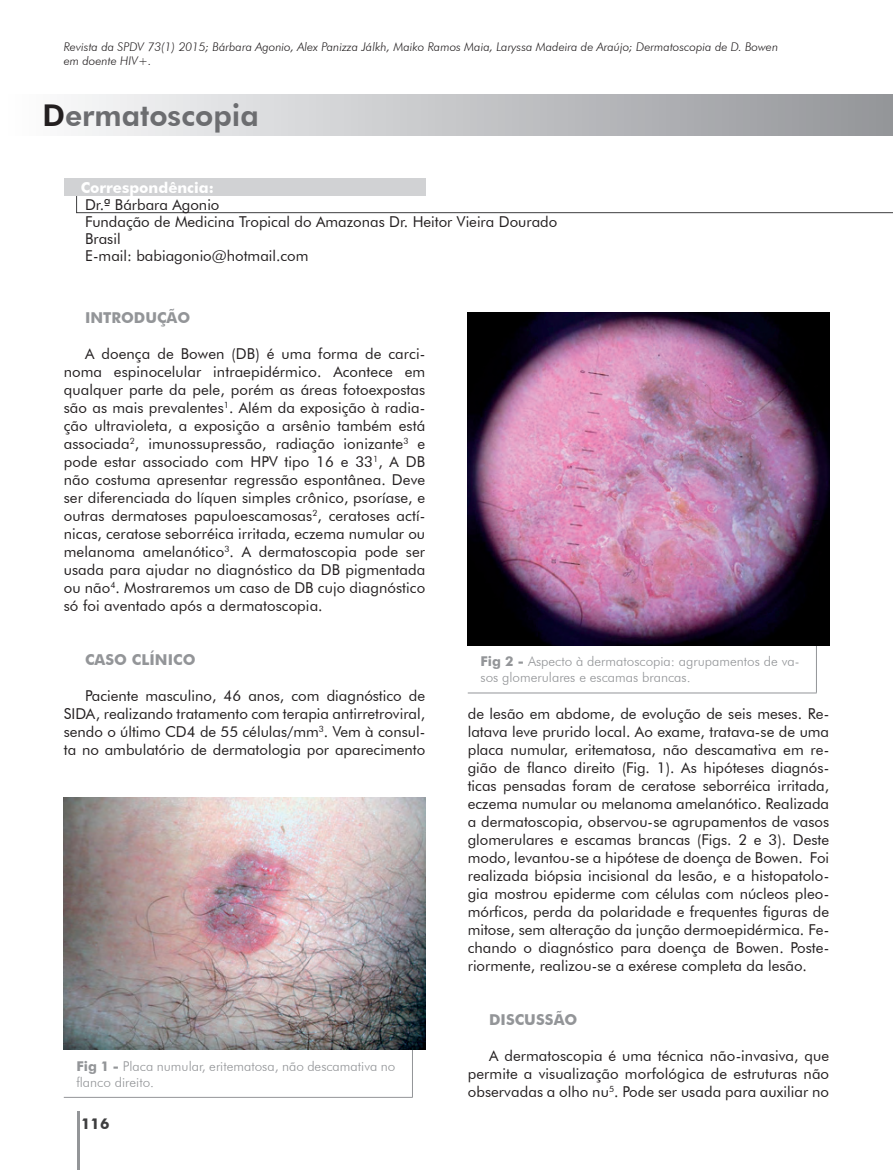
<style>
.page{position:relative;width:893px;height:1170px;background:#fff}
.page>*{position:absolute;margin:0;border:0;box-sizing:border-box;transform-origin:0 0}
.t1{font:800 30px "Futura BT";color:#6c6d70}
.t2{font:15px/18px "Futura BT";color:#231f20;text-align:justify}
.t3{font:700 15px "Futura BT";letter-spacing:.005em;color:#939598}
.t4{font:700 15px "Futura BT";color:#fff}
.t5{font:700 15px "Futura BT";color:#3e3e3f}
.t6{font:300 13.5px/16.2px "Futura BT";color:#939598}
.t7{font:italic 300 12px/14.4px "Futura BT";color:#231f20}
.s1{color:#231f20}
.s2{font-weight:700}
</style>
<div class="page">
<div style="left:0;top:94px;width:893px;height:41px;background:linear-gradient(to right,#fdfdfe,#939498)"></div>
<hr style="left:77px;top:1111px;width:3px;height:58px;background:#939598">
<svg style="left:76px;top:189px;width:817px;height:24px"></svg>
<div style="left:64px;top:179px;width:361px;height:17px;background:#d1d2d4"></div>
<hr style="left:412px;top:1049px;width:1px;height:47px;background:#939598">
<hr style="left:64px;top:1096px;width:349px;height:1px;background:#939598">
<img style="left:64px;top:797px;width:361px;height:252px">
<hr style="left:816px;top:645px;width:1px;height:47px;background:#939598">
<hr style="left:468px;top:692px;width:349px;height:1px;background:#939598">
<img style="left:468px;top:312px;width:361px;height:333px">
<p class="t7" style="left:64px;top:39px;width:716px">Revista da SPDV 73(1) 2015; Bárbara Agonio, Alex Panizza Jálkh, Maiko Ramos Maia, Laryssa Madeira de Araújo; Dermatoscopia de D. Bowen em doente HIV+.</p>
<h1 class="t1" style="left:43px;top:97px;width:218px"><span class="s1">D</span>ermatoscopia</h1>
<p class="t4" style="left:81px;top:178px;width:135px">Correspondência:</p>
<p class="t2" style="left:85px;top:196px;width:474px;line-height:17px;text-align:left">Dr.ª Bárbara Agonio<br>Fundação de Medicina Tropical do Amazonas Dr. Heitor Vieira Dourado<br>Brasil<br>E-mail: babiagonio@hotmail.com</p>
<p class="t3" style="left:85px;top:308px;width:107px">INTRODUÇÃO</p>
<p class="t2" style="left:64px;top:344px;width:363px;text-indent:21px">A doença de Bowen (DB) é uma forma de carci&shy;noma espinocelular intraepidérmico. Acontece em qualquer parte da pele, porém as áreas fotoexpostas são as mais prevalentes<sup>1</sup>. Além da exposição à radia&shy;ção ultravioleta, a exposição a arsênio também está associada<sup>2</sup>, imunossupressão, radiação ionizante<sup>3</sup> e pode estar associado com HPV tipo 16 e 33<sup>1</sup>, A DB não costuma apresentar regressão espontânea. Deve ser diferenciada do líquen simples crônico, psoríase, e outras dermatoses papuloescamosas<sup>2</sup>, ceratoses actí&shy;nicas, ceratose seborréica irritada, eczema numular ou melanoma amelanótico<sup>3</sup>. A dermatoscopia pode ser usada para ajudar no diagnóstico da DB pigmentada ou não<sup>4</sup>. Mostraremos um caso de DB cujo diagnóstico só foi aventado após a dermatoscopia.</p>
<p class="t3" style="left:85px;top:650px;width:112px">CASO CLÍNICO</p>
<p class="t2" style="left:64px;top:686px;width:363px;text-indent:21px">Paciente masculino, 46 anos, com diagnóstico de SIDA, realizando tratamento com terapia antirretroviral, sendo o último CD4 de 55 células/mm<sup>3</sup>. Vem à consul&shy;ta no ambulatório de dermatologia por aparecimento</p>
<p class="t6" style="left:77px;top:1057px;width:320px"><span class="s2">Fig 1 -</span> Placa numular, eritematosa, não descamativa no flanco direito.</p>
<p class="t5" style="left:81px;top:1114px;width:30px">116</p>
<p class="t6" style="left:480px;top:653px;width:320px"><span class="s2">Fig 2 -</span> Aspecto à dermatoscopia: agrupamentos de va&shy;sos glomerulares e escamas brancas.</p>
<p class="t2" style="left:468px;top:704px;width:363px">de lesão em abdome, de evolução de seis meses. Re&shy;latava leve prurido local. Ao exame, tratava-se de uma placa numular, eritematosa, não descamativa em re&shy;gião de flanco direito (Fig. 1). As hipóteses diagnós&shy;ticas pensadas foram de ceratose seborréica irritada, eczema numular ou melanoma amelanótico. Realizada a dermatoscopia, observou-se agrupamentos de vasos glomerulares e escamas brancas (Figs. 2 e 3). Deste modo, levantou-se a hipótese de doença de Bowen. Foi realizada biópsia incisional da lesão, e a histopatolo&shy;gia mostrou epiderme com células com núcleos pleo&shy;mórficos, perda da polaridade e frequentes figuras de mitose, sem alteração da junção dermoepidérmica. Fe&shy;chando o diagnóstico para doença de Bowen. Poste&shy;riormente, realizou-se a exérese completa da lesão.</p>
<p class="t3" style="left:489px;top:1010px;width:90px">DISCUSSÃO</p>
<p class="t2" style="left:468px;top:1046px;width:363px;text-indent:21px">A dermatoscopia é uma técnica não-invasiva, que permite a visualização morfológica de estruturas não observadas a olho nu<sup>5</sup>. Pode ser usada para auxiliar no</p>
</div>
